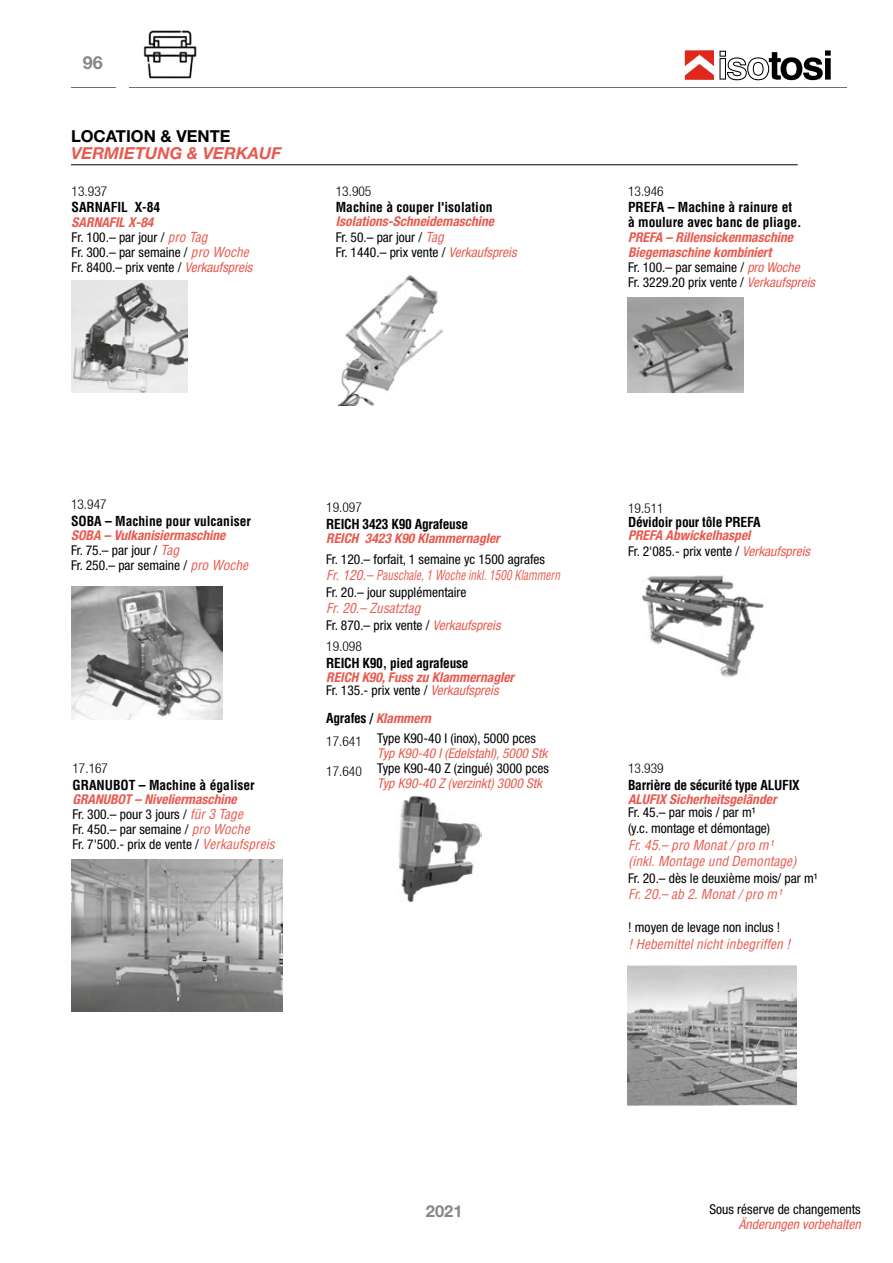
<style>
.page{position:relative;width:893px;height:1263px;background:#fff}
.page>*{position:absolute;margin:0;border:0;box-sizing:border-box;transform-origin:0 0}
.t1{font:700 18px "Helvetica Neue LT Std";color:#878786}
.t2{font:italic 700 16.5px "Helvetica Neue LT Std";color:#e85a4f}
.t3{font:700 16.5px "Helvetica Neue LT Std";color:#000}
.t4{font:700 16.5px "Helvetica Neue LT Std";color:#878786}
.t5{font:condensed 13.5px/14.9px "Helvetica Neue LT Std";color:#000}
.t6{font:italic 700 condensed 13.5px/14.9px "Helvetica Neue LT Std";color:#e85a4f}
.t7{font:italic condensed 13.5px/16.5px "Helvetica LT Std";color:#e85a4f}
.t8{font:700 condensed 13.5px/14.9px "Helvetica LT Std";color:#000}
.t9{font:700 condensed 13.5px "Helvetica LT Std";letter-spacing:-.02em;color:#000}
.t10{font:italic condensed 13.5px "Helvetica Neue LT Std";color:#e85a4f}
.t11{font:300 condensed 13.5px "Helvetica Neue LT";color:#000}
.s1{font-weight:700;font-style:italic;color:#e85a4f}
.s2{font-family:"Helvetica LT Std";font-style:italic;color:#e85a4f}
.s3{font-style:italic;color:#e85a4f}
.s4{font-weight:400;font-style:normal;color:#000}
.s5{font-weight:400}
.s6{font-family:"Helvetica Neue LT Std";font-style:italic;color:#e85a4f}
.s7{font-family:"Helvetica Neue LT";font-weight:300}
</style>
<div class="page">
<svg style="left:685px;top:50px;width:146px;height:30px"></svg>
<img style="left:685px;top:51px;width:29px;height:13px">
<img style="left:685px;top:64px;width:29px;height:16px">
<hr style="left:130px;top:87px;width:717px;height:1px;background:#6f6f6e">
<hr style="left:72px;top:87px;width:44px;height:1px;background:#6f6f6e">
<img style="left:628px;top:298px;width:115px;height:94px">
<img style="left:628px;top:965px;width:168px;height:140px">
<img style="left:71px;top:586px;width:152px;height:133px">
<img style="left:72px;top:280px;width:115px;height:112px">
<img style="left:71px;top:859px;width:212px;height:152px">
<img style="left:338px;top:275px;width:105px;height:131px">
<img style="left:398px;top:796px;width:83px;height:106px">
<hr style="left:71px;top:164px;width:727px;height:1px;background:#000">
<img style="left:642px;top:575px;width:122px;height:102px">
<img style="left:143px;top:30px;width:54px;height:49px">
<h1 class="t1" style="left:83px;top:51px;width:22px">96</h1>
<p class="t3" style="left:71px;top:126px;width:161px">LOCATION &amp; VENTE</p>
<p class="t2" style="left:71px;top:143px;width:212px">VERMIETUNG &amp; VERKAUF</p>
<p class="t11" style="left:72px;top:183px;width:37px">13.937</p>
<p class="t8" style="left:72px;top:200px;width:90px">SARNAFIL X-84</p>
<p class="t5" style="left:72px;top:215px;width:182px"><span class="s1">SARNAFIL X-84<br></span>Fr. 100.– par jour / <span class="s2">pro Tag<br></span>Fr. 300.– par semaine / <span class="s2">pro Woche<br></span>Fr. 8400.– prix vente / <span class="s3">Verkaufspreis</span></p>
<p class="t11" style="left:336px;top:183px;width:37px">13.905</p>
<p class="t8" style="left:336px;top:200px;width:158px">Machine à couper l'isolation</p>
<p class="t5" style="left:336px;top:213px;width:182px;line-height:15.5px"><span class="s1">Isolations-Schneidemaschine<br></span>Fr. 50.– par jour / <span class="s2">Tag<br></span>Fr. 1440.– prix vente / <span class="s3">Verkaufspreis</span></p>
<p class="t11" style="left:628px;top:183px;width:37px">13.946</p>
<p class="t8" style="left:628px;top:200px;width:175px">PREFA – Machine à rainure et à moulure avec banc de pliage.</p>
<p class="t6" style="left:628px;top:230px;width:188px">PREFA – Rillensickenmaschine<br>Biegemaschine kombiniert<br><span class="s4">Fr. 100.– par semaine /</span> <span class="s5">pro Woche<br></span><span class="s4">Fr. 3229.20 prix vente /</span> <span class="s5">Verkaufspreis</span></p>
<p class="t11" style="left:71px;top:496px;width:37px">13.947</p>
<p class="t8" style="left:71px;top:513px;width:181px">SOBA – Machine pour vulcaniser</p>
<p class="t5" style="left:71px;top:528px;width:179px"><span class="s1">SOBA – Vulkanisiermaschine<br></span>Fr. 75.– par jour / <span class="s2">Tag<br></span>Fr. 250.– par semaine / <span class="s2">pro Woche</span></p>
<p class="t11" style="left:72px;top:761px;width:37px">17.167</p>
<p class="t8" style="left:72px;top:777px;width:184px">GRANUBOT – Machine à égaliser</p>
<p class="t5" style="left:72px;top:792px;width:204px"><span class="s1">GRANUBOT – Niveliermaschine<br></span>Fr. 300.– pour 3 jours / <span class="s2">für 3 Tage<br></span>Fr. 450.– par semaine / <span class="s2">pro Woche<br></span>Fr. 7'500.- prix de vente / <span class="s2">Verkaufspreis</span></p>
<p class="t11" style="left:326px;top:500px;width:37px">19.097</p>
<p class="t9" style="left:326px;top:515px;width:143px">REICH 3423 K90 Agrafeuse</p>
<p class="t6" style="left:326px;top:531px;width:175px">REICH 3423 K90 Klammernagler</p>
<p class="t5" style="left:326px;top:552px;width:220px">Fr. 120.– forfait, 1 semaine yc 1500 agrafes</p>
<p class="t7" style="left:326px;top:567px;width:235px">Fr. 120.– Pauschale, 1 Woche inkl. 1500 Klammern</p>
<p class="t5" style="left:326px;top:585px;width:142px">Fr. 20.– jour supplémentaire</p>
<p class="t7" style="left:326px;top:600px;width:96px">Fr. 20.– Zusatztag</p>
<p class="t5" style="left:326px;top:618px;width:176px">Fr. 870.– prix vente / <span class="s3">Verkaufspreis</span></p>
<p class="t11" style="left:326px;top:638px;width:37px">19.098</p>
<p class="t9" style="left:326px;top:654px;width:144px">REICH K90, pied agrafeuse</p>
<p class="t6" style="left:326px;top:671px;width:189px;line-height:13px">REICH K90, Fuss zu Klammernagler<br><span class="s4">Fr. 135.- prix vente /</span> <span class="s5">Verkaufspreis</span></p>
<p class="t9" style="left:326px;top:710px;width:106px">Agrafes / <span class="s6">Klammern</span></p>
<p class="t5" style="left:326px;top:731px;width:211px"><span class="s7">17.641</span> Type K90-40 I (inox), 5000 pces</p>
<p class="t10" style="left:377px;top:746px;width:172px">Typ K90-40 I (Edelstahl), 5000 Stk</p>
<p class="t5" style="left:326px;top:761px;width:224px"><span class="s7">17.640</span> Type K90-40 Z (zingué) 3000 pces</p>
<p class="t10" style="left:377px;top:776px;width:166px">Typ K90-40 Z (verzinkt) 3000 Stk</p>
<p class="t11" style="left:628px;top:501px;width:37px">19.511</p>
<p class="t9" style="left:628px;top:513px;width:134px">Dévidoir pour tôle PREFA</p>
<p class="t5" style="left:628px;top:527px;width:183px;line-height:15.8px"><span class="s1">PREFA Abwickelhaspel<br></span>Fr. 2'085.- prix vente / <span class="s3">Verkaufspreis</span></p>
<p class="t11" style="left:628px;top:761px;width:37px">13.939</p>
<p class="t9" style="left:628px;top:776px;width:173px">Barrière de sécurité type ALUFIX</p>
<p class="t6" style="left:628px;top:792px;width:150px">ALUFIX Sicherheitsgeländer</p>
<p class="t5" style="left:628px;top:803px;width:144px;line-height:16.5px">Fr. 45.– par mois / par m¹ (y.c. montage et démontage)</p>
<p class="t7" style="left:628px;top:837px;width:170px">Fr. 45.– pro Monat / pro m¹ (inkl. Montage und Demontage)</p>
<p class="t5" style="left:628px;top:870px;width:191px">Fr. 20.– dès le deuxième mois/ par m¹</p>
<p class="t7" style="left:628px;top:886px;width:155px">Fr. 20.– ab 2. Monat / pro m¹</p>
<p class="t5" style="left:628px;top:920px;width:154px">! moyen de levage non inclus !</p>
<p class="t7" style="left:628px;top:936px;width:164px">! Hebemittel nicht inbegriffen !</p>
<p class="t4" style="left:426px;top:1200px;width:38px">2021</p>
<p class="t5" style="left:710px;top:1202px;width:153px">Sous réserve de changements</p>
<p class="t10" style="left:739px;top:1217px;width:123px">Änderungen vorbehalten</p>
</div>
